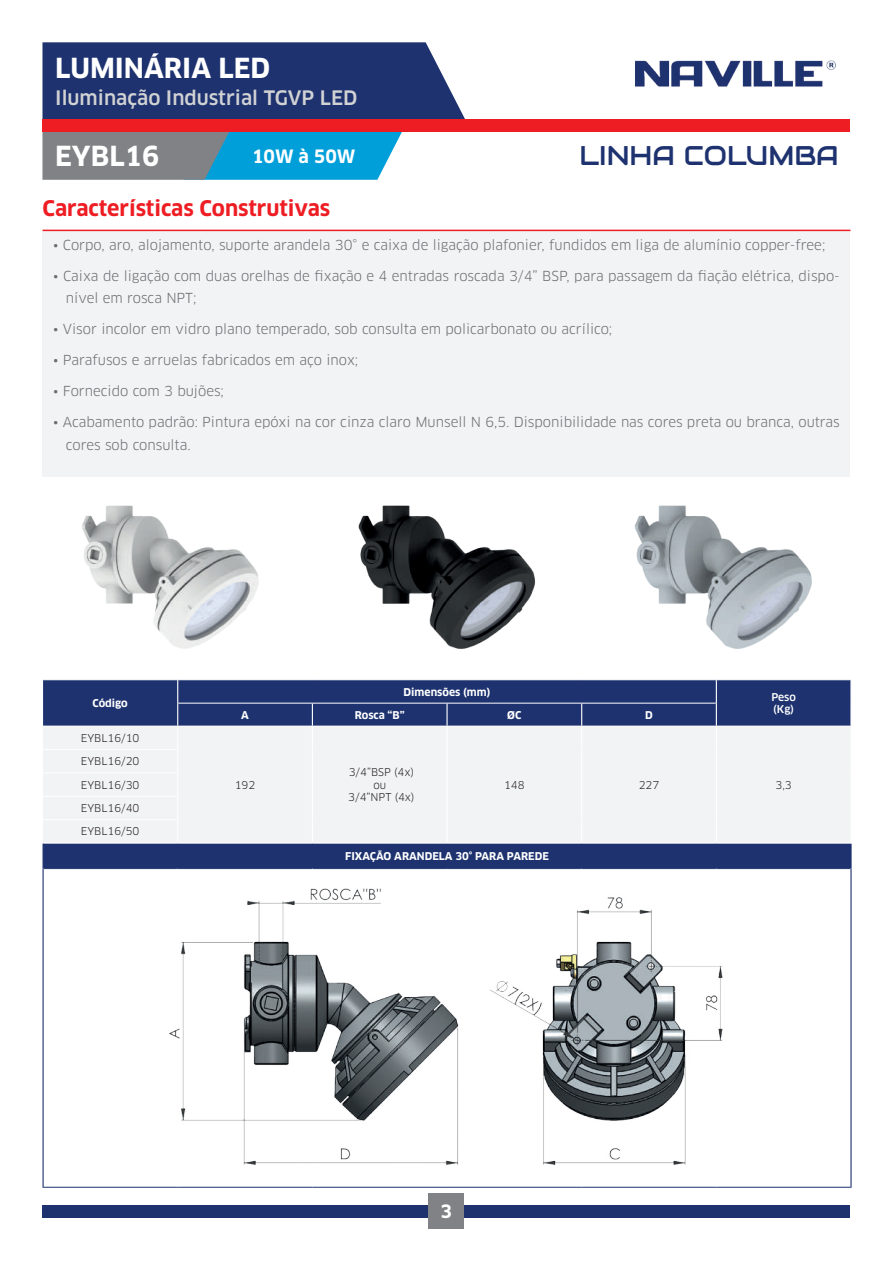
<style>
.page{position:relative;width:893px;height:1263px;background:#fff}
.page>*{position:absolute;margin:0;border:0;box-sizing:border-box;transform-origin:0 0}
.t1{font:700 27px "Clan OT";color:#fff}
.t2{font:27px "Audiowide";color:#1d326f}
.t3{font:700 21px "Clan OT";color:#ee1d23}
.t4{font:500 19.5px "Clan OT";color:#d1d2d4}
.t5{font:700 18px "Clan OT";color:#fff}
.t6{font:13.5px/22.5px "Clan OT";color:#6c6d70}
.t7{font:10.5px/12.6px "Clan OT";color:#231f20;text-align:center}
.t8{font:700 10.5px "Clan OT";color:#fff}
.t9{font:500 10.5px/12.6px "Clan OT";color:#fff}
</style>
<div class="page">
<svg style="left:42px;top:131px;width:360px;height:49px;background:#4895b2"></svg>
<div style="left:42px;top:42px;width:423px;height:79px;background:#1d326f"></div>
<div style="left:43px;top:119px;width:807px;height:13px;background:#ee1d23"></div>
<div style="left:43px;top:1205px;width:807px;height:13px;background:#1d326f"></div>
<div style="left:429px;top:1194px;width:35px;height:35px;background:#808285"></div>
<img style="left:635px;top:60px;width:201px;height:27px">
<div style="left:43px;top:230px;width:807px;height:246px;background:#f2f3f4"></div>
<hr style="left:43px;top:230px;width:807px;height:1px;background:#ee1d23">
<img style="left:634px;top:505px;width:178px;height:144px">
<img style="left:358px;top:505px;width:177px;height:144px">
<img style="left:82px;top:505px;width:177px;height:144px">
<div style="left:43px;top:680px;width:807px;height:188px;background:#1d326f"></div>
<div style="left:43px;top:727px;width:807px;height:115px;background:#f2f3f4"></div>
<hr style="left:43px;top:819px;width:134px;height:1px;background:#fff">
<hr style="left:446px;top:726px;width:2px;height:23px;background:#fff">
<hr style="left:446px;top:749px;width:2px;height:24px;background:#fff">
<hr style="left:446px;top:773px;width:2px;height:23px;background:#fff">
<hr style="left:446px;top:796px;width:2px;height:24px;background:#fff">
<hr style="left:446px;top:820px;width:2px;height:22px;background:#fff">
<hr style="left:43px;top:842px;width:135px;height:2px;background:#fff">
<hr style="left:178px;top:842px;width:134px;height:2px;background:#fff">
<hr style="left:312px;top:842px;width:135px;height:2px;background:#fff">
<hr style="left:447px;top:842px;width:135px;height:2px;background:#fff">
<hr style="left:582px;top:842px;width:134px;height:2px;background:#fff">
<hr style="left:44px;top:868px;width:134px;height:1px;background:#1d326f">
<hr style="left:178px;top:868px;width:134px;height:1px;background:#1d326f">
<hr style="left:312px;top:868px;width:135px;height:1px;background:#1d326f">
<hr style="left:447px;top:868px;width:135px;height:1px;background:#1d326f">
<hr style="left:582px;top:868px;width:134px;height:1px;background:#1d326f">
<hr style="left:716px;top:868px;width:134px;height:1px;background:#1d326f">
<svg style="left:43px;top:844px;width:1px;height:24px"></svg>
<hr style="left:850px;top:844px;width:2px;height:24px;background:#1d326f">
<hr style="left:43px;top:868px;width:1px;height:319px;background:#1d326f">
<hr style="left:850px;top:868px;width:2px;height:319px;background:#1d326f">
<hr style="left:43px;top:1187px;width:135px;height:1px;background:#1d326f">
<hr style="left:178px;top:1187px;width:134px;height:1px;background:#1d326f">
<hr style="left:312px;top:1187px;width:135px;height:1px;background:#1d326f">
<hr style="left:447px;top:1187px;width:135px;height:1px;background:#1d326f">
<hr style="left:582px;top:1187px;width:134px;height:1px;background:#1d326f">
<hr style="left:716px;top:1187px;width:136px;height:1px;background:#1d326f">
<hr style="left:716px;top:842px;width:136px;height:2px;background:#fff">
<hr style="left:716px;top:726px;width:134px;height:1px;background:#fff">
<hr style="left:43px;top:726px;width:135px;height:1px;background:#fff">
<hr style="left:43px;top:749px;width:134px;height:1px;background:#fff">
<hr style="left:43px;top:772px;width:134px;height:1px;background:#fff">
<hr style="left:43px;top:796px;width:134px;height:1px;background:#fff">
<hr style="left:178px;top:703px;width:134px;height:1px;background:#fff">
<hr style="left:312px;top:703px;width:135px;height:1px;background:#fff">
<hr style="left:447px;top:703px;width:135px;height:1px;background:#fff">
<hr style="left:582px;top:703px;width:134px;height:1px;background:#fff">
<hr style="left:178px;top:726px;width:134px;height:1px;background:#fff">
<hr style="left:312px;top:726px;width:135px;height:1px;background:#fff">
<hr style="left:447px;top:726px;width:135px;height:1px;background:#fff">
<hr style="left:582px;top:726px;width:134px;height:1px;background:#fff">
<svg style="left:177px;top:680px;width:1px;height:162px"></svg>
<svg style="left:312px;top:703px;width:1px;height:139px"></svg>
<hr style="left:446px;top:703px;width:2px;height:23px;background:#fff">
<svg style="left:581px;top:703px;width:1px;height:139px"></svg>
<svg style="left:716px;top:680px;width:1px;height:162px"></svg>
<img style="left:169px;top:888px;width:554px;height:277px">
<h1 class="t1" style="left:55px;top:52px;width:216px">LUMINÁRIA LED</h1>
<h3 class="t4" style="left:55px;top:86px;width:304px">Iluminação Industrial TGVP LED</h3>
<h1 class="t1" style="left:55px;top:140px;width:106px">EYBL16</h1>
<h3 class="t5" style="left:252px;top:146px;width:105px">10W à 50W</h3>
<h2 class="t3" style="left:43px;top:196px;width:289px">Características Construtivas</h2>
<h1 class="t2" style="left:579px;top:138px;width:261px">LINHA COLUMBA</h1>
<p class="t6" style="left:53px;top:234px;width:774px">• Corpo, aro, alojamento, suporte arandela 30° e caixa de ligação plafonier, fundidos em liga de alumínio copper-free;</p>
<p class="t6" style="left:66px;top:265px;width:775px;text-indent:-13px">• Caixa de ligação com duas orelhas de fixação e 4 entradas roscada 3/4” BSP, para passagem da fiação elétrica, dispo&shy;nível em rosca NPT;</p>
<p class="t6" style="left:53px;top:318px;width:561px">• Visor incolor em vidro plano temperado, sob consulta em policarbonato ou acrílico;</p>
<p class="t6" style="left:53px;top:349px;width:307px">• Parafusos e arruelas fabricados em aço inox;</p>
<p class="t6" style="left:53px;top:380px;width:172px">• Fornecido com 3 bujões;</p>
<p class="t6" style="left:66px;top:411px;width:775px;text-indent:-13px">• Acabamento padrão: Pintura epóxi na cor cinza claro Munsell N 6,5. Disponibilidade nas cores preta ou branca, outras cores sob consulta.</p>
<p class="t8" style="left:92px;top:697px;width:37px">Código</p>
<p class="t7" style="left:81px;top:732px;width:60px">EYBL16/10</p>
<p class="t7" style="left:81px;top:755px;width:60px">EYBL16/20</p>
<p class="t7" style="left:81px;top:778px;width:60px">EYBL16/30</p>
<p class="t7" style="left:81px;top:802px;width:60px">EYBL16/40</p>
<p class="t7" style="left:81px;top:825px;width:60px">EYBL16/50</p>
<p class="t8" style="left:404px;top:686px;width:88px">Dimensões (mm)</p>
<p class="t8" style="left:241px;top:709px;width:9px">A</p>
<p class="t8" style="left:355px;top:709px;width:51px">Rosca “B”</p>
<p class="t8" style="left:507px;top:709px;width:16px">ØC</p>
<p class="t8" style="left:645px;top:709px;width:9px">D</p>
<p class="t9" style="left:771px;top:691px;width:26px">Peso (Kg)</p>
<p class="t7" style="left:235px;top:778px;width:22px">192</p>
<p class="t7" style="left:348px;top:766px;width:68px">3/4”BSP (4x) ou<br>3/4”NPT (4x)</p>
<p class="t7" style="left:504px;top:778px;width:22px">148</p>
<p class="t7" style="left:639px;top:778px;width:22px">227</p>
<p class="t7" style="left:775px;top:778px;width:18px">3,3</p>
<p class="t8" style="left:345px;top:850px;width:205px">FIXAÇÃO ARANDELA 30° PARA PAREDE</p>
<h3 class="t5" style="left:441px;top:1200px;width:13px">3</h3>
</div>
